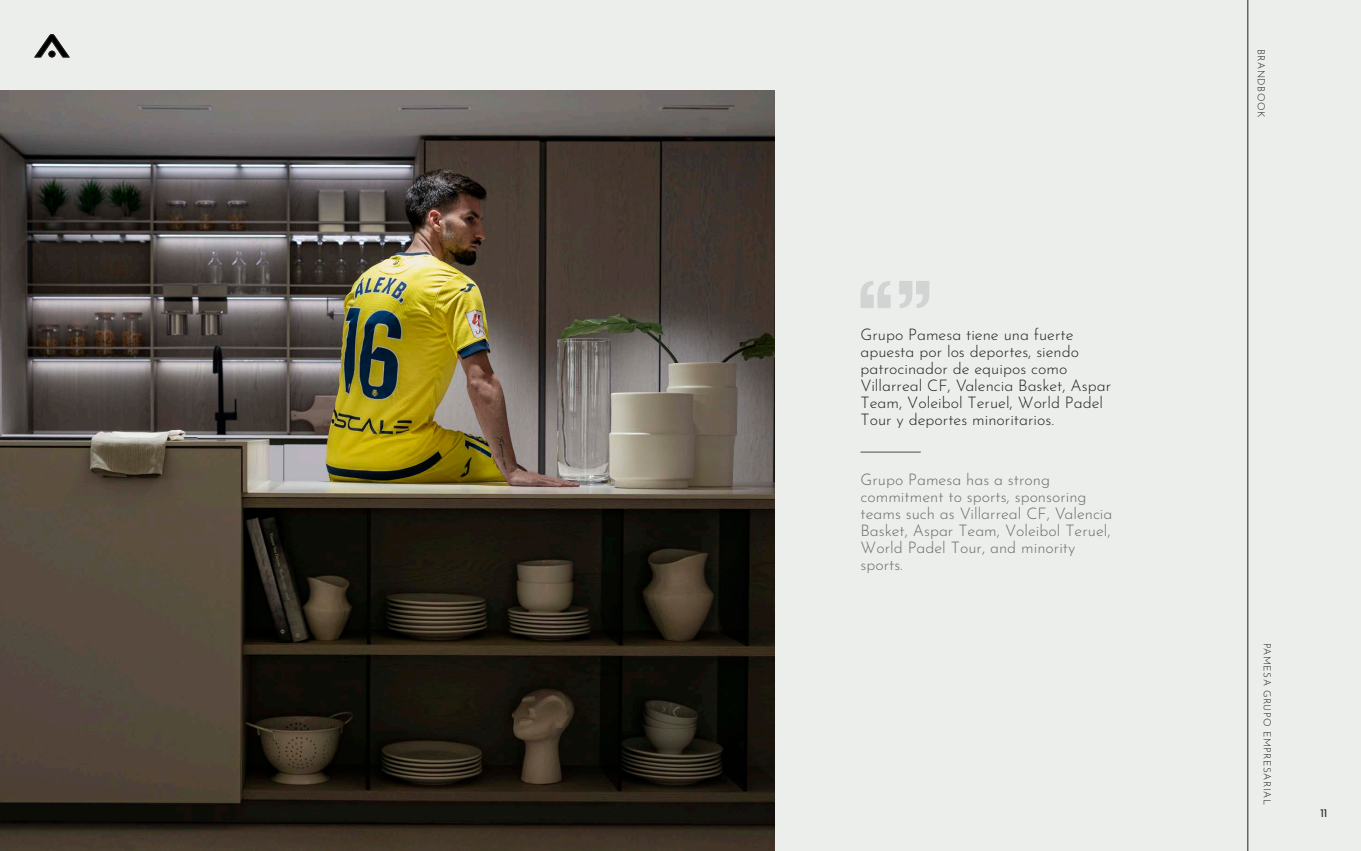
<style>
.page{position:relative;width:1361px;height:851px;background:#fff}
.page>*{position:absolute;margin:0;border:0;box-sizing:border-box;transform-origin:0 0}
.t1{font:100 16px/17px "Josefin Sans";color:#231f20}
.t2{font:100 16px/17px "Josefin Sans";color:#6b6b6e}
.t3{font:500 12px "Agenda";color:#231f20}
.t4{font:100 10px "Josefin Sans";letter-spacing:.05em;color:#231f20}
</style>
<div class="page">
<div style="left:0;top:0;width:1361px;height:850px;background:#ebeeea"></div>
<img style="left:0;top:91px;width:774px;height:759px">
<hr style="left:1247px;top:0;width:1px;height:850px;background:#231f20">
<svg style="left:33px;top:33px;width:37px;height:25px"></svg>
<div style="left:48px;top:51px;width:7px;height:6px;background:#000001;border-radius:50%"></div>
<div style="left:48px;top:51px;width:8px;height:6px;border:1px solid #231f20;border-radius:50%"></div>
<svg style="left:860px;top:281px;width:30px;height:27px"></svg>
<svg style="left:899px;top:281px;width:30px;height:27px"></svg>
<hr style="left:860px;top:451px;width:61px;height:1px;background:#231f20">
<p class="t1" style="left:860px;top:324px;width:252px">Grupo Pamesa tiene una fuerte apuesta por los deportes, siendo patrocinador de equipos como<br>Villarreal CF, Valencia Basket, Aspar<br>Team, Voleibol Teruel, World Padel<br>Tour y deportes minoritarios.</p>
<p class="t2" style="left:860px;top:469px;width:253px">Grupo Pamesa has a strong commitment to sports, sponsoring teams such as Villarreal CF, Valencia<br>Basket, Aspar Team, Voleibol Teruel,<br>World Padel Tour, and minority sports.</p>
<p class="t4" style="left:1269px;top:49px;width:70px;rotate:90deg">BRANDBOOK</p>
<p class="t4" style="left:1275px;top:642px;width:163px;rotate:90deg">PAMESA GRUPO EMPRESARIAL</p>
<p class="t3" style="left:1320px;top:806px;width:8px">11</p>
</div>
